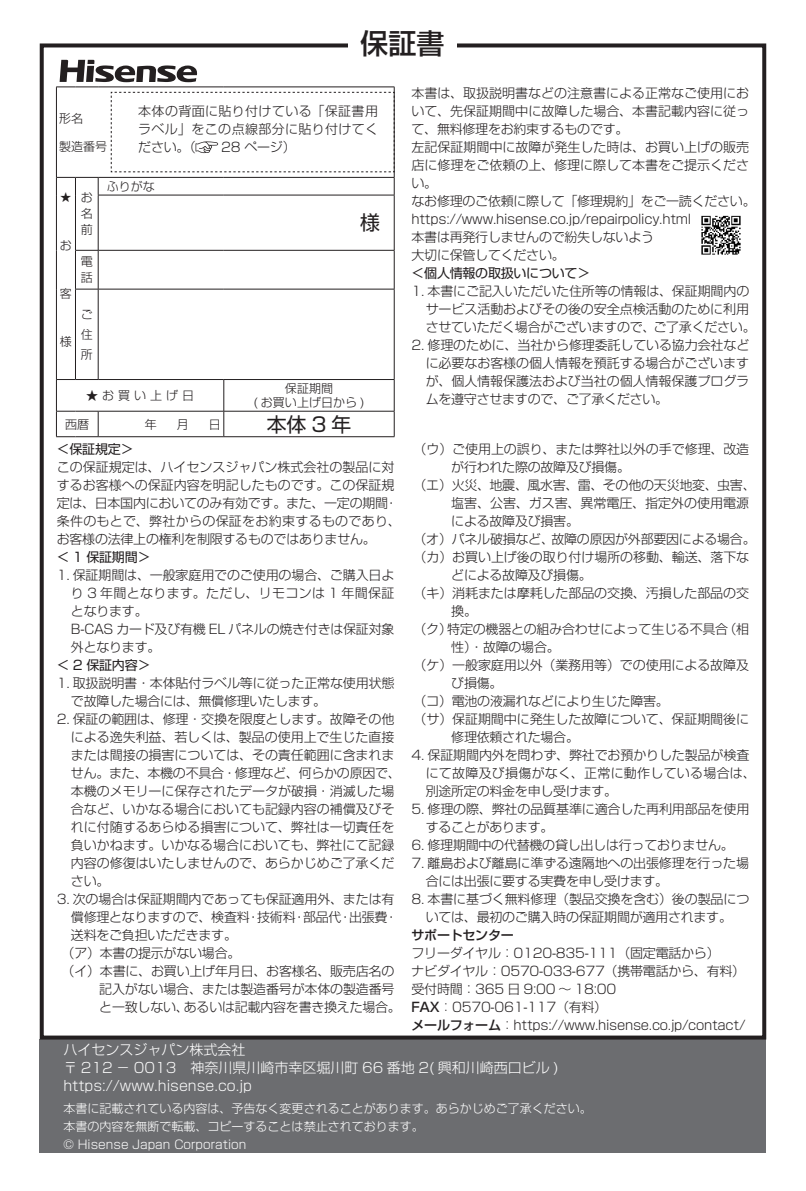
<style>
.page{position:relative;width:806px;height:1191px;background:#fff}
.page>*{position:absolute;margin:0;border:0;box-sizing:border-box;transform-origin:0 0}
.PL_text{font:500 28px "Shin Go Pro";color:#231f20}
.PL_text-2{font:19.8px "Shin Go Pro";color:#231f20}
.PL_text-3{font:300 14px "Shin Go Pro";color:#fff}
._10_本文{font:300 13px/18px "Shin Go Pro";letter-spacing:-.01em;color:#231f20}
._10_本文-2{font:13px "Shin Go Pro";letter-spacing:-.02em;color:#231f20}
._10_本文-3{font:500 13px "Shin Go Pro";letter-spacing:-.02em;color:#231f20}
.PL_text-4{font:300 12px "Shin Go Pro";color:#fff}
.PL_text-5{font:300 12px/16px "Shin Go Pro";color:#231f20;text-align:justify}
._10_本文-4{font:300 12px "Shin Go Pro";color:#231f20}
.PL_text-6{font:300 12px "Adobe Song Std";color:#231f20}
.s1{font-weight:500}
.s2{font-stretch:expanded}
</style>
<div class="page">
<div style="left:40px;top:1039px;width:725px;height:114px;background:#6c6d70"></div>
<div style="left:40px;top:43px;width:725px;height:996px;border:4px solid #231f20"></div>
<div style="left:349px;top:29px;width:107px;height:28px;background:#fff"></div>
<hr style="left:56px;top:195px;width:1px;height:55px;background:#231f20">
<hr style="left:56px;top:250px;width:1px;height:39px;background:#231f20">
<hr style="left:56px;top:289px;width:1px;height:90px;background:#231f20">
<hr style="left:75px;top:195px;width:1px;height:55px;background:#231f20">
<hr style="left:98px;top:195px;width:126px;height:1px;background:#231f20">
<hr style="left:98px;top:195px;width:1px;height:55px;background:#231f20">
<hr style="left:224px;top:195px;width:170px;height:1px;background:#231f20">
<hr style="left:393px;top:195px;width:1px;height:55px;background:#231f20">
<svg style="left:76px;top:250px;width:22px;height:1px"></svg>
<hr style="left:75px;top:250px;width:1px;height:39px;background:#231f20">
<hr style="left:98px;top:250px;width:126px;height:1px;background:#231f20">
<hr style="left:98px;top:250px;width:1px;height:39px;background:#231f20">
<hr style="left:224px;top:250px;width:170px;height:1px;background:#231f20">
<hr style="left:393px;top:250px;width:1px;height:39px;background:#231f20">
<svg style="left:76px;top:289px;width:22px;height:1px"></svg>
<hr style="left:75px;top:289px;width:1px;height:90px;background:#231f20">
<hr style="left:98px;top:289px;width:126px;height:1px;background:#231f20">
<hr style="left:98px;top:289px;width:1px;height:90px;background:#231f20">
<hr style="left:224px;top:289px;width:170px;height:1px;background:#231f20">
<hr style="left:393px;top:289px;width:1px;height:90px;background:#231f20">
<hr style="left:56px;top:380px;width:1px;height:31px;background:#231f20">
<svg style="left:56px;top:379px;width:42px;height:1px"></svg>
<hr style="left:98px;top:379px;width:126px;height:1px;background:#231f20">
<hr style="left:224px;top:379px;width:170px;height:1px;background:#231f20">
<hr style="left:223px;top:380px;width:1px;height:31px;background:#231f20">
<hr style="left:393px;top:380px;width:1px;height:31px;background:#231f20">
<hr style="left:98px;top:411px;width:126px;height:1px;background:#231f20">
<hr style="left:224px;top:411px;width:170px;height:1px;background:#231f20">
<svg style="left:223px;top:411px;width:1px;height:25px"></svg>
<svg style="left:393px;top:411px;width:1px;height:25px"></svg>
<svg style="left:56px;top:411px;width:43px;height:26px"></svg>
<hr style="left:98px;top:436px;width:126px;height:1px;background:#231f20">
<hr style="left:224px;top:436px;width:170px;height:1px;background:#231f20">
<svg style="left:56px;top:60px;width:338px;height:135px"></svg>
<img style="left:701px;top:215px;width:40px;height:40px">
<p class="PL_text" style="left:360px;top:20px;width:85px">保証書</p>
<p class="PL_text-5" style="left:59px;top:108px;width:25px">形名</p>
<p class="PL_text-5" style="left:59px;top:137px;width:49px">製造番号</p>
<p class="_10_本文" style="left:138px;top:100px;width:241px;text-align:justify">本体の背面に貼り付けている「保証書用ラベル」をこの点線部分に貼り付けてください。（</p>
<p class="_10_本文" style="left:221px;top:136px;width:76px">28 ページ）</p>
<p class="PL_text-6" style="left:60px;top:191px;width:13px">★</p>
<p class="PL_text-5" style="left:60px;top:236px;width:13px">お</p>
<p class="PL_text-5" style="left:60px;top:284px;width:13px">客</p>
<p class="PL_text-5" style="left:60px;top:332px;width:13px">様</p>
<p class="PL_text-5" style="left:81px;top:188px;width:13px">お名前</p>
<p class="PL_text-5" style="left:107px;top:177px;width:50px">ふりがな</p>
<p class="PL_text-5" style="left:81px;top:252px;width:13px">電話</p>
<p class="PL_text-5" style="left:81px;top:303px;width:13px;line-height:20px">ご住所</p>
<p class="PL_text-5" style="left:86px;top:386px;width:109px">★ お 買 い 上 げ 日</p>
<p class="PL_text-2" style="left:360px;top:206px;width:21px">様</p>
<p class="_10_本文-4" style="left:285px;top:378px;width:49px">保証期間</p>
<p class="_10_本文-4" style="left:253px;top:392px;width:112px">( お買い上げ日から )</p>
<p class="PL_text-5" style="left:65px;top:414px;width:25px">西暦</p>
<p class="PL_text-5" style="left:145px;top:414px;width:13px">年</p>
<p class="PL_text-5" style="left:177px;top:414px;width:13px">月</p>
<p class="PL_text-5" style="left:209px;top:414px;width:13px">日</p>
<p class="PL_text-2" style="left:266px;top:408px;width:86px">本体3年</p>
<p class="_10_本文-2" style="left:57px;top:438px;width:78px">＜保証規定＞</p>
<p class="_10_本文" style="left:57px;top:456px;width:345px">この保証規定は、ハイセンスジャパン株式会社の製品に対するお客様への保証内容を明記したものです。この保証規定は、日本国内においてのみ有効です。また、一定の期間・条件のもとで、弊社からの保証をお約束するものであり、お客様の法律上の権利を制限するものではありません。</p>
<p class="_10_本文-2" style="left:57px;top:546px;width:95px">＜ 1 保証期間＞</p>
<p class="_10_本文" style="left:71px;top:564px;width:325px;text-align:justify;text-indent:-14px">1. 保証期間は、一般家庭用でのご使用の場合、ご購入日より 3 年間となります。ただし、リモコンは 1 年間保証となります。</p>
<p class="_10_本文" style="left:71px;top:618px;width:325px">B-CAS カード及び有機 EL パネルの焼き付きは保証対象外となります。</p>
<p class="_10_本文-2" style="left:57px;top:654px;width:95px">＜ 2 保証内容＞</p>
<p class="_10_本文" style="left:71px;top:672px;width:325px;text-indent:-14px">1. 取扱説明書・本体貼付ラベル等に従った正常な使用状態で故障した場合には、無償修理いたします。</p>
<p class="_10_本文" style="left:71px;top:708px;width:331px;text-indent:-14px">2. 保証の範囲は、修理・交換を限度とします。故障その他による逸失利益、若しくは、製品の使用上で生じた直接または間接の損害については、その責任範囲に含まれません。また、本機の不具合・修理など、何らかの原因で、本機のメモリーに保存されたデータが破損・消滅した場合など、いかなる場合においても記録内容の補償及びそれに付随するあらゆる損害について、弊社は一切責任を負いかねます。いかなる場合においても、弊社にて記録内容の修復はいたしませんので、あらかじめご了承ください。</p>
<p class="_10_本文" style="left:71px;top:888px;width:328px;text-indent:-14px">3. 次の場合は保証期間内であっても保証適用外、または有償修理となりますので、検査料・技術料・部品代・出張費・送料をご負担いただきます。</p>
<p class="_10_本文" style="left:62px;top:942px;width:180px">（ア）本書の提示がない場合。</p>
<p class="_10_本文" style="left:99px;top:960px;width:303px;text-indent:-38px">（イ）本書に、お買い上げ年月日、お客様名、販売店名の記入がない場合、または製造番号が本体の製造番号と一致しない、あるいは記載内容を書き換えた場合。</p>
<p class="_10_本文" style="left:411px;top:83px;width:339px;text-align:justify">本書は、取扱説明書などの注意書による正常なご使用において、先保証期間中に故障した場合、本書記載内容に従って、無料修理をお約束するものです。</p>
<p class="_10_本文" style="left:411px;top:137px;width:339px;text-align:justify">左記保証期間中に故障が発生した時は、お買い上げの販売店に修理をご依頼の上、修理に際して本書をご提示ください。</p>
<p class="_10_本文" style="left:411px;top:191px;width:345px">なお修理のご依頼に際して「修理規約」をご一読ください。</p>
<p class="_10_本文" style="left:411px;top:209px;width:281px">https://www.hisense.co.jp/repairpolicy.html</p>
<p class="_10_本文" style="left:411px;top:227px;width:244px">本書は再発行しませんので紛失しないよう</p>
<p class="_10_本文" style="left:411px;top:245px;width:155px">大切に保管してください。</p>
<p class="_10_本文-2" style="left:411px;top:262px;width:180px">＜個人情報の取扱いについて＞</p>
<p class="_10_本文" style="left:425px;top:281px;width:331px;text-indent:-14px">1. 本書にご記入いただいた住所等の情報は、保証期間内のサービス活動およびその後の安全点検活動のために利用させていただく場合がございますので、ご了承ください。</p>
<p class="_10_本文" style="left:425px;top:335px;width:325px;text-align:justify;text-indent:-14px">2. 修理のために、当社から修理委託している協力会社などに必要なお客様の個人情報を預託する場合がございますが、個人情報保護法および当社の個人情報保護プログラムを遵守させますので、ご了承ください。</p>
<p class="_10_本文" style="left:451px;top:438px;width:299px;text-indent:-38px">（ウ）ご使用上の誤り、または弊社以外の手で修理、改造が行われた際の故障及び損傷。</p>
<p class="_10_本文" style="left:451px;top:474px;width:306px;text-indent:-38px">（エ）火災、地震、風水害、雷、その他の天災地変、虫害、塩害、公害、ガス害、異常電圧、指定外の使用電源による故障及び損害。</p>
<p class="_10_本文" style="left:413px;top:528px;width:343px">（オ）パネル破損など、故障の原因が外部要因による場合。</p>
<p class="_10_本文" style="left:451px;top:546px;width:299px;text-indent:-38px">（カ）お買い上げ後の取り付け場所の移動、輸送、落下などによる故障及び損傷。</p>
<p class="_10_本文" style="left:451px;top:582px;width:299px;text-indent:-38px">（キ）消耗または摩耗した部品の交換、汚損した部品の交換。</p>
<p class="_10_本文" style="left:451px;top:618px;width:299px;text-indent:-38px">（ク）特定の機器との組み合わせによって生じる不具合（相性）・故障の場合。</p>
<p class="_10_本文" style="left:451px;top:654px;width:299px;text-indent:-38px">（ケ）一般家庭用以外（業務用等）での使用による故障及び損傷。</p>
<p class="_10_本文" style="left:413px;top:690px;width:257px">（コ）電池の液漏れなどにより生じた障害。</p>
<p class="_10_本文" style="left:451px;top:708px;width:299px;text-indent:-38px">（サ）保証期間中に発生した故障について、保証期間後に修理依頼された場合。</p>
<p class="_10_本文" style="left:425px;top:744px;width:331px;text-indent:-14px">4. 保証期間内外を問わず、弊社でお預かりした製品が検査にて故障及び損傷がなく、正常に動作している場合は、別途所定の料金を申し受けます。</p>
<p class="_10_本文" style="left:425px;top:798px;width:325px;text-indent:-14px">5. 修理の際、弊社の品質基準に適合した再利用部品を使用することがあります。</p>
<p class="_10_本文" style="left:411px;top:834px;width:323px">6. 修理期間中の代替機の貸し出しは行っておりません。</p>
<p class="_10_本文" style="left:425px;top:852px;width:325px;text-indent:-14px">7. 離島および離島に準ずる遠隔地への出張修理を行った場合には出張に要する実費を申し受けます。</p>
<p class="_10_本文" style="left:411px;top:888px;width:339px;text-align:center">8. 本書に基づく無料修理（製品交換を含む）後の製品については、最初のご購入時の保証期間が適用されます。</p>
<p class="_10_本文-3" style="left:411px;top:924px;width:104px">サポートセンター</p>
<p class="_10_本文" style="left:411px;top:942px;width:309px">フリーダイヤル：0120-835-111（固定電話から）</p>
<p class="_10_本文" style="left:411px;top:960px;width:335px">ナビダイヤル：0570-033-677（携帯電話から、有料）</p>
<p class="_10_本文" style="left:411px;top:978px;width:206px">受付時間：365 日 9:00 ～ 18:00</p>
<p class="_10_本文" style="left:411px;top:996px;width:197px"><span class="s1">FAX</span><span class="s2">：</span>0570-061-117（有料）</p>
<p class="_10_本文" style="left:411px;top:1014px;width:335px"><span class="s1">メールフォーム</span><span class="s2">：</span>https://www.hisense.co.jp/contact/</p>
<p class="PL_text-3" style="left:63px;top:1038px;width:184px">ハイセンスジャパン株式会社</p>
<p class="PL_text-3" style="left:63px;top:1056px;width:496px">〒 212 － 0013　神奈川県川崎市幸区堀川町 66 番地 2( 興和川崎西口ビル )</p>
<p class="PL_text-3" style="left:63px;top:1074px;width:190px">https://www.hisense.co.jp</p>
<p class="PL_text-4" style="left:63px;top:1098px;width:530px">本書に記載されている内容は、予告なく変更されることがあります。あらかじめご了承ください。</p>
<p class="PL_text-4" style="left:63px;top:1116px;width:362px">本書の内容を無断で転載、コピーすることは禁止されております。</p>
<p class="PL_text-4" style="left:63px;top:1134px;width:184px">© Hisense Japan Corporation</p>
</div>
